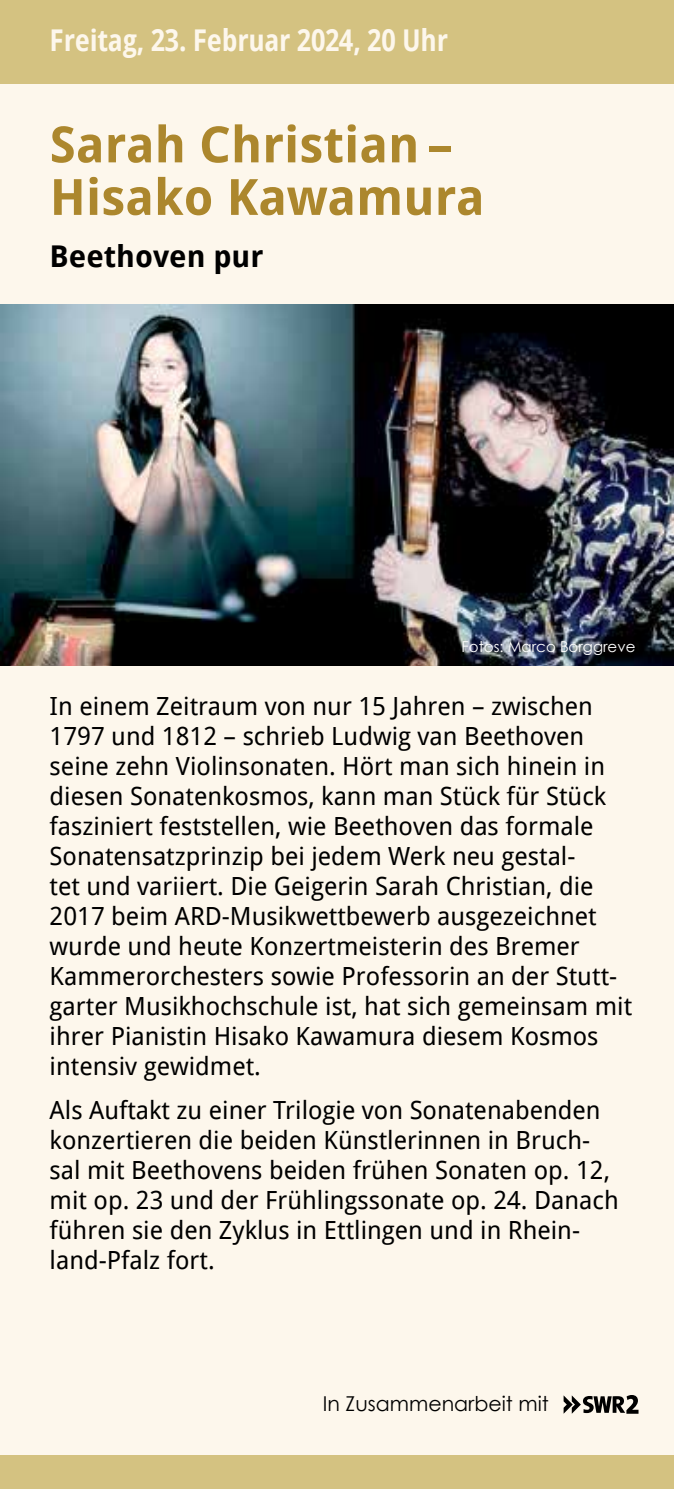
<style>
.page{position:relative;width:674px;height:1489px;background:#fff}
.page>*{position:absolute;margin:0;border:0;box-sizing:border-box;transform-origin:0 0}
.t1{font:700 50px/52.5px "Droid Sans";color:#ac872d}
.t2{font:700 30px "Droid Sans";letter-spacing:-.01em;color:#fdf7ec;scale:.87 1}
.t3{font:700 30px "Droid Sans";color:#000}
.t4{font:25px/30px "Droid Sans";color:#000}
.t5{font:20.5px "Century Gothic";color:#000}
.t6{font:15px "Century Gothic";color:#fff}
</style>
<div class="page">
<div style="left:0;top:0;width:673px;height:1488px;background:#fdf7ec"></div>
<div style="left:0;top:0;width:673px;height:83px;background:#d4c281"></div>
<img style="left:0;top:305px;width:673px;height:360px">
<img style="left:673px;top:305px;width:1px;height:360px">
<div style="left:0;top:1455px;width:673px;height:33px;background:#d4c281"></div>
<svg style="left:563px;top:1395px;width:75px;height:18px"></svg>
<p class="t2" style="left:50px;top:23px;width:459px">Freitag, 23. Februar 2024, 20 Uhr</p>
<h1 class="t1" style="left:50px;top:119px;width:436px">Sarah Christian –<br>Hisako Kawamura</h1>
<p class="t3" style="left:50px;top:239px;width:215px">Beethoven pur</p>
<p class="t6" style="left:461px;top:637px;width:175px">Fotos: Marco Borggreve</p>
<p class="t4" style="left:50px;top:691px;width:583px">In einem Zeitraum von nur 15 Jahren – zwischen 1797 und 1812 – schrieb Ludwig van Beethoven seine zehn Violinsonaten. Hört man sich hinein in diesen Sonatenkosmos, kann man Stück für Stück fasziniert feststellen, wie Beethoven das formale Sonatensatzprinzip bei jedem Werk neu gestal-<br>tet und variiert. Die Geigerin Sarah Christian, die 2017 beim ARD-Musikwettbewerb ausgezeichnet wurde und heute Konzertmeisterin des Bremer Kammerorchesters sowie Professorin an der Stutt&shy;garter Musikhochschule ist, hat sich gemeinsam mit ihrer Pianistin Hisako Kawamura diesem Kosmos intensiv gewidmet.</p>
<p class="t4" style="left:50px;top:1095px;width:570px">Als Auftakt zu einer Trilogie von Sonatenabenden konzertieren die beiden Künstlerinnen in Bruch&shy;sal mit Beethovens beiden frühen Sonaten op. 12, mit op. 23 und der Frühlingssonate op. 24. Danach führen sie den Zyklus in Ettlingen und in Rhein&shy;land-Pfalz fort.</p>
<p class="t5" style="left:322px;top:1391px;width:227px">In Zusammenarbeit mit</p>
</div>
